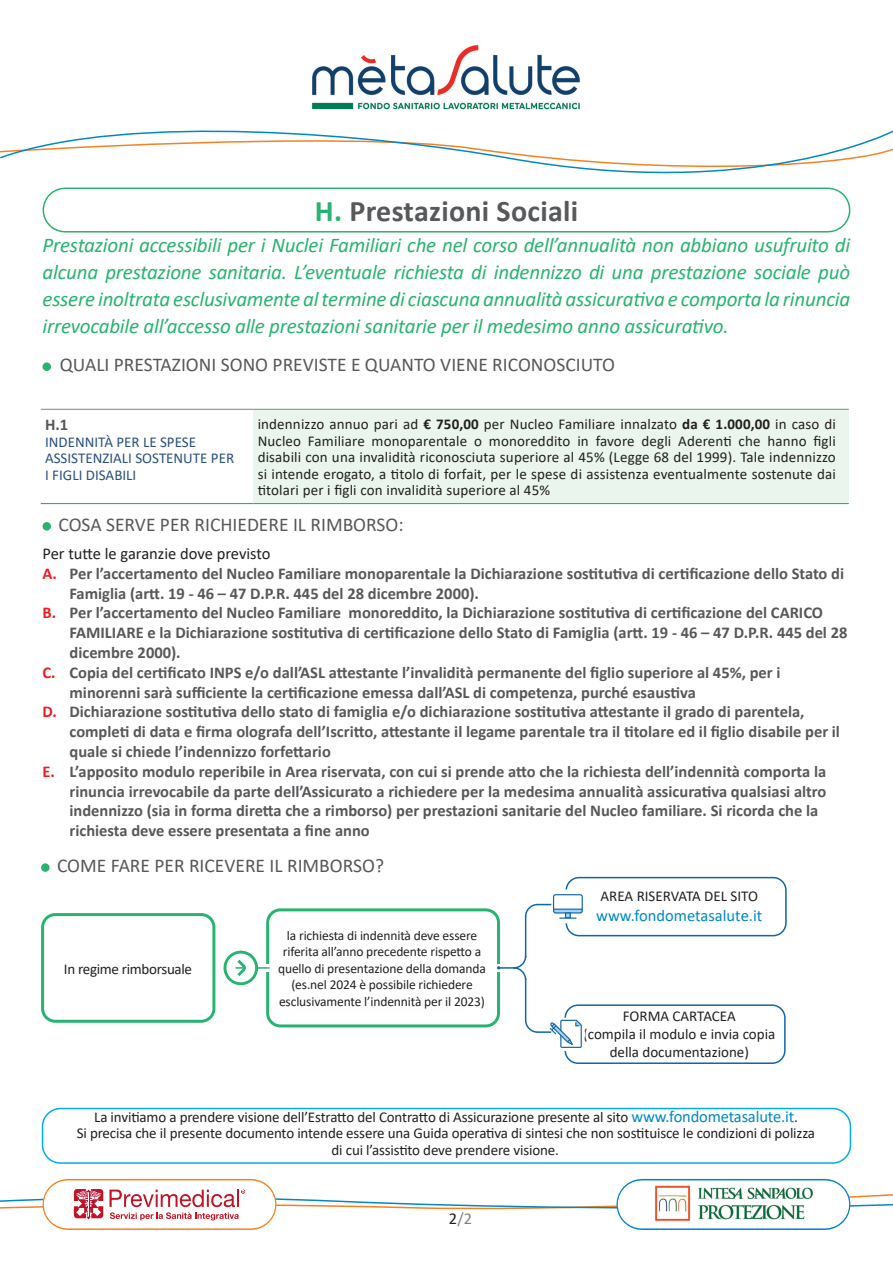
<style>
.page{position:relative;width:893px;height:1263px;background:#fff}
.page>*{position:absolute;margin:0;border:0;box-sizing:border-box;transform-origin:0 0}
.t1{font:700 30px "Calibri";letter-spacing:.01em;color:#57585a}
.t2{font:italic 21px/27px "Calibri";letter-spacing:-.01em;color:#28b470;text-align:justify}
.t3{font:19.5px "Calibri";color:#57585a}
.t4{font:700 16.5px/19.8px "Calibri";color:#57585a}
.t5{font:16.5px "Calibri";color:#231f20}
.t6{font:16.5px "Calibri";color:#0088c7}
.t7{font:16.5px "Calibri";color:#808285}
.t8{font:15px/16.5px "Calibri";letter-spacing:-.01em;color:#231f20;text-align:justify}
.t9{font:15px/16.5px "Calibri";color:#294f82}
.t10{font:13.5px/16.5px "Calibri";letter-spacing:-.01em;color:#231f20;text-align:center}
.s1{color:#28b470}
.s2{font-weight:700}
.s3{color:#ee1c25}
.s4{font-size:16.5px;color:#0088c7}
.s5{color:#231f20}
</style>
<div class="page">
<svg style="left:0;top:1155px;width:893px;height:75px"></svg>
<div style="left:68px;top:1179px;width:183px;height:51px;background:#f9ba85"></div>
<div style="left:68px;top:1180px;width:183px;height:48px;background:#fff"></div>
<svg style="left:109px;top:1189px;width:136px;height:31px"></svg>
<svg style="left:74px;top:1189px;width:29px;height:30px"></svg>
<div style="left:642px;top:1179px;width:183px;height:51px;background:#74bae2"></div>
<div style="left:642px;top:1180px;width:183px;height:48px;background:#fff"></div>
<img style="left:655px;top:1185px;width:158px;height:36px">
<div style="left:65px;top:188px;width:763px;height:45px;background:#30b675"></div>
<div style="left:65px;top:189px;width:763px;height:42px;background:#fff"></div>
<div style="left:253px;top:409px;width:596px;height:94px;background:#eaf5ed"></div>
<hr style="left:41px;top:409px;width:212px;height:1px;background:#808285">
<hr style="left:253px;top:409px;width:596px;height:1px;background:#808285">
<hr style="left:41px;top:503px;width:212px;height:1px;background:#28b470">
<hr style="left:253px;top:503px;width:596px;height:1px;background:#28b470">
<svg style="left:0;top:130px;width:893px;height:72px"></svg>
<div style="left:43px;top:362px;width:8px;height:9px;background:#28b470;border-radius:50%"></div>
<img style="left:312px;top:44px;width:268px;height:66px">
<div style="left:43px;top:522px;width:8px;height:9px;background:#28b470;border-radius:50%"></div>
<hr style="left:537px;top:1031px;width:24px;height:2px;background:#1166a7">
<div style="left:266px;top:908px;width:234px;height:119px;border:3px solid #28b470;border-radius:13px"></div>
<div style="left:200px;top:964px;width:343px;height:8px;background:#fff"></div>
<div style="left:41px;top:913px;width:174px;height:110px;border:3px solid #28b470;border-radius:13px"></div>
<div style="left:224px;top:951px;width:34px;height:34px;border:3px solid #28b470;border-radius:50%"></div>
<svg style="left:235px;top:959px;width:12px;height:17px"></svg>
<svg style="left:255px;top:967px;width:15px;height:2px"></svg>
<hr style="left:497px;top:967px;width:21px;height:2px;background:#1166a7">
<hr style="left:525px;top:916px;width:1px;height:41px;background:#1166a7">
<svg style="left:512px;top:954px;width:15px;height:27px"></svg>
<svg style="left:524px;top:1019px;width:15px;height:14px"></svg>
<hr style="left:525px;top:978px;width:1px;height:42px;background:#1166a7">
<div style="left:41px;top:863px;width:9px;height:9px;background:#28b470;border-radius:50%"></div>
<div style="left:42px;top:1108px;width:809px;height:56px;border:2px solid #00aeef;border-radius:18px"></div>
<div style="left:564px;top:1004px;width:222px;height:60px;border:2px solid #1166a7;border-radius:13px"></div>
<div style="left:566px;top:877px;width:221px;height:59px;border:2px solid #1166a7;border-radius:13px"></div>
<div style="left:552px;top:890px;width:32px;height:33px;background:#fff;border-radius:50%"></div>
<div style="left:551px;top:889px;width:34px;height:34px;border:2px solid #fff;border-radius:50%"></div>
<div style="left:554px;top:895px;width:28px;height:18px;background:#fff;border-radius:2px"></div>
<div style="left:553px;top:894px;width:30px;height:19px;border:1px solid #1867a2;border-radius:2px"></div>
<svg style="left:524px;top:903px;width:58px;height:16px"></svg>
<div style="left:551px;top:1017px;width:34px;height:34px;border:2px solid #fff;border-radius:50%"></div>
<svg style="left:548px;top:1019px;width:34px;height:29px"></svg>
<p class="t1" style="left:315px;top:190px;width:265px"><span class="s1">H.</span> Prestazioni Sociali</p>
<p class="t2" style="left:43px;top:230px;width:809px">Prestazioni accessibili per i Nuclei Familiari che nel corso dell’annualità non abbiano usufruito di alcuna prestazione sanitaria. L’eventuale richiesta di indennizzo di una prestazione sociale può essere inoltrata esclusivamente al termine di ciascuna annualità assicurativa e comporta la rinuncia irrevocabile all’accesso alle prestazioni sanitarie per il medesimo anno assicurativo.</p>
<p class="t3" style="left:60px;top:351px;width:557px">QUALI PRESTAZIONI SONO PREVISTE E QUANTO VIENE RICONOSCIUTO</p>
<p class="t4" style="left:45px;top:415px;width:25px">H.1</p>
<p class="t9" style="left:45px;top:433px;width:191px">INDENNITÀ PER LE SPESE<br>ASSISTENZIALI SOSTENUTE PER<br>I FIGLI DISABILI</p>
<p class="t8" style="left:258px;top:415px;width:580px">indennizzo annuo pari ad <span class="s2">€ 750,00</span> per Nucleo Familiare innalzato <span class="s2">da € 1.000,00</span> in caso di Nucleo Familiare monoparentale o monoreddito in favore degli Aderenti che hanno figli disabili con una invalidità riconosciuta superiore al 45% (Legge 68 del 1999). Tale indennizzo si intende erogato, a titolo di forfait, per le spese di assistenza eventualmente sostenute dai titolari per i figli con invalidità superiore al 45%</p>
<p class="t3" style="left:58px;top:511px;width:347px">COSA SERVE PER RICHIEDERE IL RIMBORSO:</p>
<p class="t5" style="left:43px;top:542px;width:230px">Per tutte le garanzie dove previsto</p>
<p class="t4" style="left:70px;top:563px;width:776px;text-indent:-27px"><span class="s3">A.</span> Per l’accertamento del Nucleo Familiare monoparentale la Dichiarazione sostitutiva di certificazione dello Stato di<br>Famiglia (artt. 19 - 46 – 47 D.P.R. 445 del 28 dicembre 2000).</p>
<p class="t4" style="left:70px;top:603px;width:779px;text-indent:-27px"><span class="s3">B.</span> Per l’accertamento del Nucleo Familiare monoreddito, la Dichiarazione sostitutiva di certificazione del CARICO<br>FAMILIARE e la Dichiarazione sostitutiva di certificazione dello Stato di Famiglia (artt. 19 - 46 – 47 D.P.R. 445 del 28 dicembre 2000).</p>
<p class="t4" style="left:70px;top:662px;width:712px;text-indent:-27px"><span class="s3">C.</span> Copia del certificato INPS e/o dall’ASL attestante l’invalidità permanente del figlio superiore al 45%, per i minorenni sarà sufficiente la certificazione emessa dall’ASL di competenza, purché esaustiva</p>
<p class="t4" style="left:70px;top:702px;width:772px;text-indent:-27px"><span class="s3">D.</span> Dichiarazione sostitutiva dello stato di famiglia e/o dichiarazione sostitutiva attestante il grado di parentela, completi di data e firma olografa dell’Iscritto, attestante il legame parentale tra il titolare ed il figlio disabile per il quale si chiede l’indennizzo forfettario</p>
<p class="t4" style="left:70px;top:761px;width:758px;text-indent:-27px"><span class="s3">E.</span> L’apposito modulo reperibile in Area riservata, con cui si prende atto che la richiesta dell’indennità comporta la rinuncia irrevocabile da parte dell’Assicurato a richiedere per la medesima annualità assicurativa qualsiasi altro indennizzo (sia in forma diretta che a rimborso) per prestazioni sanitarie del Nucleo familiare. Si ricorda che la richiesta deve essere presentata a fine anno</p>
<p class="t3" style="left:57px;top:852px;width:328px">COME FARE PER RICEVERE IL RIMBORSO?</p>
<p class="t8" style="left:64px;top:960px;width:130px">In regime rimborsuale</p>
<p class="t10" style="left:278px;top:927px;width:209px">la richiesta di indennità deve essere riferita all’anno precedente rispetto a quello di presentazione della domanda (es.nel 2024 è possibile richiedere esclusivamente l’indennità per il 2023)</p>
<p class="t8" style="left:601px;top:887px;width:159px">AREA RISERVATA DEL SITO</p>
<p class="t6" style="left:596px;top:904px;width:168px">www.fondometasalute.it</p>
<p class="t8" style="left:623px;top:1007px;width:114px">FORMA CARTACEA</p>
<p class="t8" style="left:583px;top:1024px;width:194px;line-height:18px;text-align:center">(compila il modulo e invia copia della documentazione)</p>
<p class="t8" style="left:94px;top:1108px;width:705px">La invitiamo a prendere visione dell’Estratto del Contratto di Assicurazione presente al sito <span class="s4">www.fondometasalute.it</span>.</p>
<p class="t8" style="left:77px;top:1124px;width:740px">Si precisa che il presente documento intende essere una Guida operativa di sintesi che non sostituisce le condizioni di polizza</p>
<p class="t8" style="left:332px;top:1141px;width:229px">di cui l’assistito deve prendere visione.</p>
<p class="t7" style="left:449px;top:1207px;width:25px"><span class="s5">2</span>/2</p>
</div>
